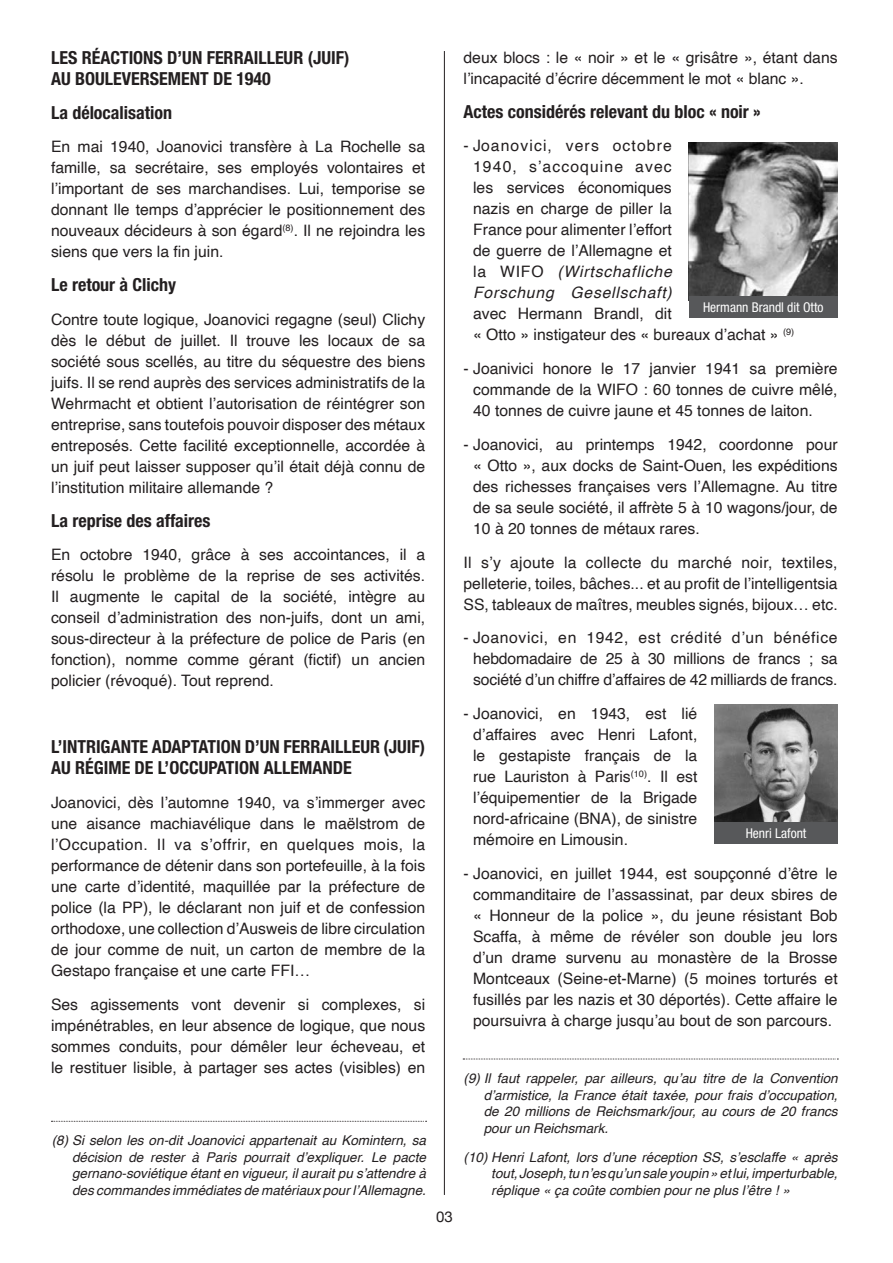
<style>
.page{position:relative;width:893px;height:1263px;background:#fff}
.page>*{position:absolute;margin:0;border:0;box-sizing:border-box;transform-origin:0 0}
.t1{font:700 condensed 18px/21px "Helvetica Neue LT Std";color:#231f20}
.t2{font:15.75px/21px "Helvetica";color:#231f20;text-align:justify}
.t3{font:15px "Helvetica Neue";color:#231f20}
.t4{font:italic 13.5px/16.5px "Helvetica";color:#231f20;text-align:justify}
.t5{font:condensed 13.5px "Helvetica Neue LT Std";color:#fff}
.s1{font-style:italic}
</style>
<div class="page">
<hr style="left:444px;top:51px;width:1px;height:1144px;background:#231f20">
<svg style="left:51px;top:1121px;width:376px;height:1px"></svg>
<img style="left:689px;top:142px;width:149px;height:154px">
<div style="left:689px;top:296px;width:149px;height:22px;background:#57585a"></div>
<svg style="left:463px;top:1058px;width:375px;height:1px"></svg>
<img style="left:714px;top:704px;width:124px;height:118px">
<div style="left:714px;top:822px;width:124px;height:22px;background:#57585a"></div>
<p class="t1" style="left:51px;top:47px;width:300px">LES RÉACTIONS D’UN FERRAILLEUR (JUIF)<br>AU BOULEVERSEMENT DE 1940</p>
<p class="t1" style="left:51px;top:101px;width:123px">La délocalisation</p>
<p class="t2" style="left:51px;top:137px;width:376px">En mai 1940, Joanovici transfère à La Rochelle sa famille, sa secrétaire, ses employés volontaires et l’important de ses marchandises. Lui, temporise se donnant lle temps d’apprécier le positionnement des nouveaux décideurs à son égard<sup>(8)</sup>. Il ne rejoindra les siens que vers la fin juin.</p>
<p class="t1" style="left:51px;top:274px;width:127px">Le retour à Clichy</p>
<p class="t2" style="left:51px;top:309px;width:376px">Contre toute logique, Joanovici regagne (seul) Clichy dès le début de juillet. Il trouve les locaux de sa société sous scellés, au titre du séquestre des biens juifs. Il se rend auprès des services administratifs de la Wehrmacht et obtient l’autorisation de réintégrer son entreprise, sans toutefois pouvoir disposer des métaux entreposés. Cette facilité exceptionnelle, accordée à un juif peut laisser supposer qu’il était déjà connu de l’institution militaire allemande ?</p>
<p class="t1" style="left:51px;top:510px;width:161px">La reprise des affaires</p>
<p class="t2" style="left:51px;top:545px;width:376px">En octobre 1940, grâce à ses accointances, il a résolu le problème de la reprise de ses activités.<br>Il augmente le capital de la société, intègre au conseil d’administration des non-juifs, dont un ami, sous-directeur à la préfecture de police de Paris (en fonction), nomme comme gérant (fictif) un ancien policier (révoqué). Tout reprend.</p>
<p class="t1" style="left:51px;top:736px;width:376px">L’INTRIGANTE ADAPTATION D’UN FERRAILLEUR (JUIF)<br>AU RÉGIME DE L’OCCUPATION ALLEMANDE</p>
<p class="t2" style="left:51px;top:792px;width:376px">Joanovici, dès l’automne 1940, va s’immerger avec une aisance machiavélique dans le maëlstrom de l’Occupation. Il va s’offrir, en quelques mois, la performance de détenir dans son portefeuille, à la fois une carte d’identité, maquillée par la préfecture de police (la PP), le déclarant non juif et de confession orthodoxe, une collection d’Ausweis de libre circulation de jour comme de nuit, un carton de membre de la Gestapo française et une carte FFI…</p>
<p class="t2" style="left:51px;top:994px;width:376px">Ses agissements vont devenir si complexes, si impénétrables, en leur absence de logique, que nous sommes conduits, pour démêler leur écheveau, et le restituer lisible, à partager ses actes (visibles) en</p>
<p class="t4" style="left:72px;top:1133px;width:355px;text-indent:-20px">(8) Si selon les on-dit Joanovici appartenait au Komintern, sa décision de rester à Paris pourrait d’expliquer. Le pacte gernano-soviétique étant en vigueur, il aurait pu s’attendre à des commandes immédiates de matériaux pour l’Allemagne.</p>
<p class="t3" style="left:436px;top:1206px;width:18px">03</p>
<p class="t2" style="left:463px;top:47px;width:376px">deux blocs : le « noir » et le « grisâtre », étant dans l’incapacité d’écrire décemment le mot « blanc ».</p>
<p class="t1" style="left:463px;top:100px;width:299px">Actes considérés relevant du bloc « noir »</p>
<p class="t2" style="left:473px;top:136px;width:200px;text-indent:-10px">- Joanovici, vers octobre 1940, s’accoquine avec les services économiques nazis en charge de piller la France pour alimenter l’effort de guerre de l’Allemagne et la WIFO <span class="s1">(Wirtschafliche Forschung Gesellschaft)</span></p>
<p class="t2" style="left:473px;top:304px;width:323px">avec Hermann Brandl, dit<br>« Otto » instigateur des « bureaux d’achat » <sup>(9)</sup></p>
<p class="t2" style="left:473px;top:359px;width:366px;text-indent:-10px">- Joanivici honore le 17 janvier 1941 sa première commande de la WIFO : 60 tonnes de cuivre mêlé, 40 tonnes de cuivre jaune et 45 tonnes de laiton.</p>
<p class="t2" style="left:473px;top:434px;width:366px;text-indent:-10px">- Joanovici, au printemps 1942, coordonne pour « Otto », aux docks de Saint-Ouen, les expéditions des richesses françaises vers l’Allemagne. Au titre de sa seule société, il affrète 5 à 10 wagons/jour, de 10 à 20 tonnes de métaux rares.</p>
<p class="t2" style="left:463px;top:552px;width:376px">Il s’y ajoute la collecte du marché noir, textiles, pelleterie, toiles, bâches... et au profit de l’intelligentsia SS, tableaux de maîtres, meubles signés, bijoux… etc.</p>
<p class="t2" style="left:473px;top:628px;width:366px;text-indent:-10px">- Joanovici, en 1942, est crédité d’un bénéfice hebdomadaire de 25 à 30 millions de francs ; sa société d’un chiffre d’affaires de 42 milliards de francs.</p>
<p class="t2" style="left:473px;top:704px;width:226px;text-indent:-10px">- Joanovici, en 1943, est lié d’affaires avec Henri Lafont, le gestapiste français de la rue Lauriston à Paris<sup>(10)</sup>. Il est l’équipementier de la Brigade nord-africaine (BNA), de sinistre mémoire en Limousin.</p>
<p class="t2" style="left:473px;top:863px;width:366px;text-indent:-10px">- Joanovici, en juillet 1944, est soupçonné d’être le commanditaire de l’assassinat, par deux sbires de « Honneur de la police », du jeune résistant Bob Scaffa, à même de révéler son double jeu lors d’un drame survenu au monastère de la Brosse Montceaux (Seine-et-Marne) (5 moines torturés et fusillés par les nazis et 30 déportés). Cette affaire le poursuivra à charge jusqu’au bout de son parcours.</p>
<p class="t5" style="left:703px;top:299px;width:122px">Hermann Brandl dit Otto</p>
<p class="t5" style="left:746px;top:825px;width:62px">Henri Lafont</p>
<p class="t4" style="left:484px;top:1070px;width:355px;text-indent:-20px">(9) Il faut rappeler, par ailleurs, qu’au titre de la Convention d’armistice, la France était taxée, pour frais d’occupation, de 20 millions de Reichsmark/jour, au cours de 20 francs pour un Reichsmark.</p>
<p class="t4" style="left:491px;top:1149px;width:348px;text-indent:-28px">(10) Henri Lafont, lors d’une réception SS, s’esclaffe « après tout, Joseph, tu n’es qu’un sale youpin » et lui, imperturbable, réplique « ça coûte combien pour ne plus l’être ! »</p>
</div>
